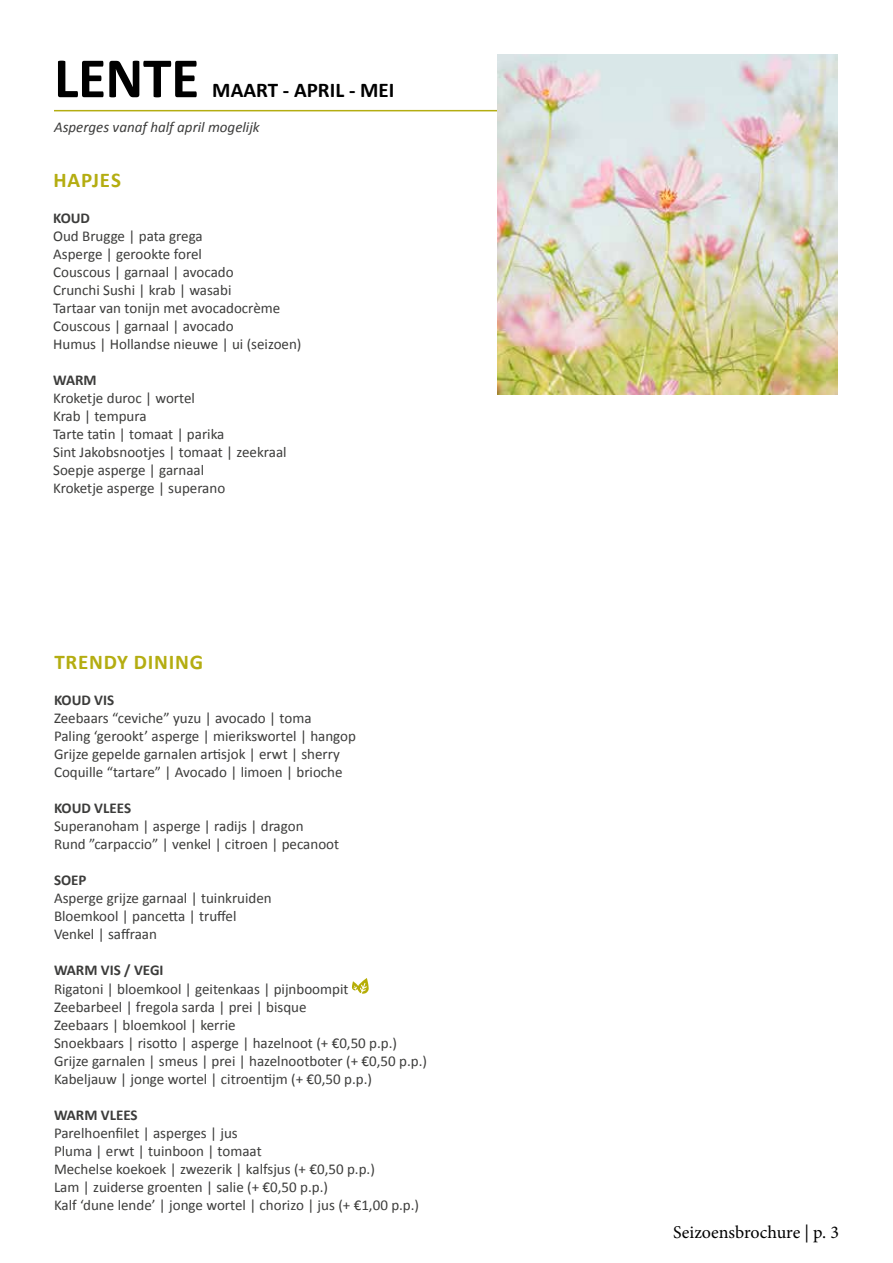
<style>
.page{position:relative;width:893px;height:1263px;background:#fff}
.page>*{position:absolute;margin:0;border:0;box-sizing:border-box;transform-origin:0 0}
.t1{font:700 57.6px "Calibri";letter-spacing:-.005em;color:#000}
.t2{font:700 21px "Calibri";letter-spacing:.035em;color:#b4ad11}
.t3{font:700 21px "Calibri";color:#000}
.t4{font:18px "Minion Pro";color:#000}
.t5{font:15px/18px "Calibri";color:#3c3c3b}
.t6{font:700 15px "Calibri";color:#3c3c3b}
.t7{font:italic 15px "Calibri";color:#3c3c3b}
</style>
<div class="page">
<hr style="left:54px;top:110px;width:784px;height:1px;background:#b4ad11">
<svg style="left:352px;top:978px;width:17px;height:16px"></svg>
<img style="left:498px;top:54px;width:340px;height:340px">
<h1 class="t1" style="left:54px;top:55px;width:147px">LENTE</h1>
<h2 class="t3" style="left:212px;top:82px;width:184px">MAART - APRIL - MEI</h2>
<p class="t7" style="left:54px;top:122px;width:207px">Asperges vanaf half april mogelijk</p>
<h2 class="t2" style="left:54px;top:172px;width:69px">HAPJES</h2>
<p class="t6" style="left:53px;top:212px;width:38px">KOUD</p>
<p class="t5" style="left:53px;top:228px;width:250px">Oud Brugge | pata grega<br>Asperge | gerookte forel<br>Couscous | garnaal | avocado<br>Crunchi Sushi | krab | wasabi<br>Tartaar van tonijn met avocadocrème<br>Couscous | garnaal | avocado<br>Humus | Hollandse nieuwe | ui (seizoen)</p>
<p class="t6" style="left:53px;top:374px;width:45px">WARM</p>
<p class="t5" style="left:53px;top:388px;width:235px">Kroketje duroc | wortel<br>Krab | tempura<br>Tarte tatin | tomaat | parika<br>Sint Jakobsnootjes | tomaat | zeekraal<br>Soepje asperge | garnaal<br>Kroketje asperge | superano</p>
<h2 class="t2" style="left:54px;top:654px;width:150px">TRENDY DINING</h2>
<p class="t6" style="left:54px;top:694px;width:62px">KOUD VIS</p>
<p class="t5" style="left:54px;top:708px;width:304px">Zeebaars “ceviche” yuzu | avocado | toma<br>Paling ‘gerookt’ asperge | mierikswortel | hangop Grijze gepelde garnalen artisjok | erwt | sherry Coquille “tartare” | Avocado | limoen | brioche</p>
<p class="t6" style="left:54px;top:802px;width:79px">KOUD VLEES</p>
<p class="t5" style="left:54px;top:816px;width:287px">Superanoham | asperge | radijs | dragon<br>Rund ”carpaccio” | venkel | citroen | pecanoot</p>
<p class="t6" style="left:54px;top:874px;width:34px">SOEP</p>
<p class="t5" style="left:54px;top:888px;width:219px">Asperge grijze garnaal | tuinkruiden<br>Bloemkool | pancetta | truffel<br>Venkel | saffraan</p>
<p class="t6" style="left:54px;top:964px;width:111px">WARM VIS / VEGI</p>
<p class="t5" style="left:54px;top:979px;width:375px">Rigatoni | bloemkool | geitenkaas | pijnboompit<br>Zeebarbeel | fregola sarda | prei | bisque<br>Zeebaars | bloemkool | kerrie<br>Snoekbaars | risotto | asperge | hazelnoot (+ €0,50 p.p.)<br>Grijze garnalen | smeus | prei | hazelnootboter (+ €0,50 p.p.)<br>Kabeljauw | jonge wortel | citroentijm (+ €0,50 p.p.)</p>
<p class="t6" style="left:54px;top:1109px;width:85px">WARM VLEES</p>
<p class="t5" style="left:54px;top:1123px;width:367px">Parelhoenfilet | asperges | jus<br>Pluma | erwt | tuinboon | tomaat<br>Mechelse koekoek | zwezerik | kalfsjus (+ €0,50 p.p.)<br>Lam | zuiderse groenten | salie (+ €0,50 p.p.)<br>Kalf ‘dune lende’ | jonge wortel | chorizo | jus (+ €1,00 p.p.)</p>
<p class="t4" style="left:673px;top:1224px;width:167px">Seizoensbrochure | p. 3</p>
</div>
